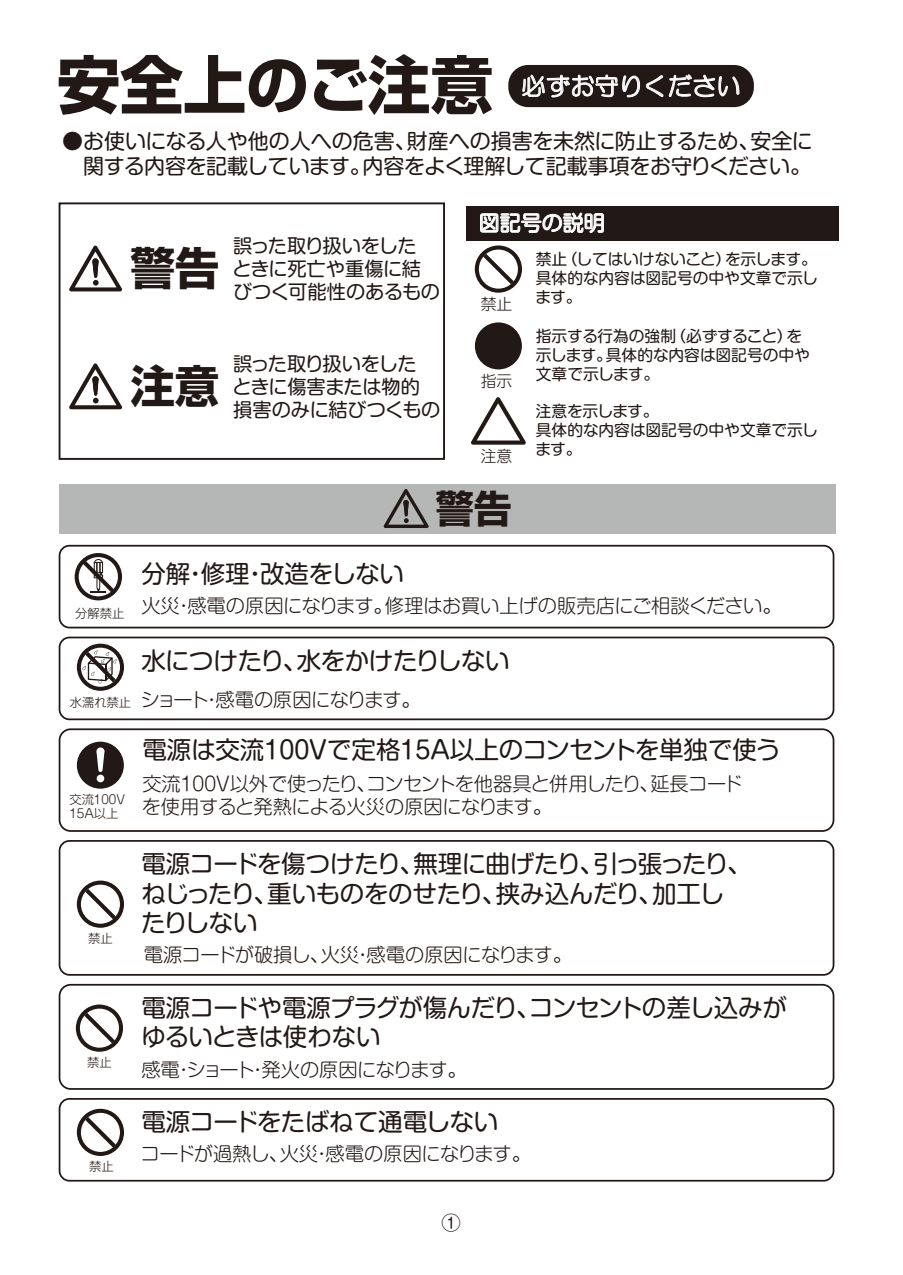
<style>
.page{position:relative;width:903px;height:1275px;background:#fff}
.page>*{position:absolute;margin:0;border:0;box-sizing:border-box;transform-origin:0 0}
.t1{font:700 63px "Shin Go Pro";color:#221815}
.t2{font:700 44.62px "Shin Go Pro";color:#221815}
.t3{font:700 37.98px "Shin Go Pro";color:#221815}
.t4{font:24.5px/29.4px "Shin M Go Pro";letter-spacing:-.02em;color:#221815}
.t5{font:24.5px "Shin M Go Pro";color:#221815}
.t6{font:24.5px "HG Maru Gothic MPRO";color:#fff}
.t7{font:21px/25.2px "Shin M Go Pro";letter-spacing:-.01em;color:#221815}
.t8{font:21px "Shin M Go Pro";color:#fff}
.t9{font:300 19.25px/23.1px "Shin M Go Pro";letter-spacing:-.03em;color:#221815}
.t10{font:19.25px/23.1px "Shin M Go Pro";letter-spacing:-.03em;color:#221815}
.t11{font:300 19.25px "Shin M Go Pro";letter-spacing:-.01em;color:#221815}
.t12{font:15.75px/18.9px "Shin M Go Pro";color:#221815}
.t13{font:300 15.75px "Shin M Go Pro";color:#221815}
.t14{font:300 12.25px/14.7px "Shin M Go Pro";color:#221815}
.s1{font-size:12.25px}
</style>
<div class="page">
<div style="left:508px;top:65px;width:246px;height:42px;background:#221815;border-radius:20px"></div>
<svg style="left:522px;top:74px;width:118px;height:24px"></svg>
<svg style="left:646px;top:74px;width:94px;height:23px"></svg>
<div style="left:59px;top:202px;width:386px;height:258px;border:2px solid #221815"></div>
<svg style="left:69px;top:246px;width:53px;height:45px"></svg>
<svg style="left:69px;top:363px;width:53px;height:46px"></svg>
<div style="left:466px;top:206px;width:372px;height:35px;background:#221815"></div>
<svg style="left:480px;top:212px;width:124px;height:21px"></svg>
<svg style="left:475px;top:245px;width:47px;height:48px"></svg>
<div style="left:475px;top:322px;width:47px;height:47px;background:#221815;border-radius:50%"></div>
<svg style="left:471px;top:397px;width:55px;height:48px"></svg>
<div style="left:60px;top:484px;width:776px;height:49px;background:#b5b6b6"></div>
<svg style="left:384px;top:489px;width:45px;height:39px"></svg>
<svg style="left:75px;top:553px;width:47px;height:47px"></svg>
<div style="left:59px;top:545px;width:775px;height:83px;border:2px solid #221815;border-radius:10px"></div>
<svg style="left:77px;top:644px;width:47px;height:47px"></svg>
<div style="left:59px;top:637px;width:775px;height:83px;border:2px solid #221815;border-radius:10px"></div>
<svg style="left:77px;top:1109px;width:47px;height:47px"></svg>
<div style="left:59px;top:1098px;width:775px;height:84px;border:2px solid #221815;border-radius:10px"></div>
<div style="left:77px;top:742px;width:47px;height:47px;background:#221815;border-radius:50%"></div>
<svg style="left:96px;top:747px;width:9px;height:25px"></svg>
<div style="left:97px;top:775px;width:7px;height:7px;background:#fff;border-radius:50%"></div>
<div style="left:59px;top:728px;width:775px;height:104px;border:2px solid #221815;border-radius:11px"></div>
<svg style="left:77px;top:881px;width:47px;height:47px"></svg>
<div style="left:59px;top:840px;width:775px;height:136px;border:2px solid #221815;border-radius:10px"></div>
<svg style="left:76px;top:1004px;width:47px;height:48px"></svg>
<div style="left:59px;top:984px;width:775px;height:106px;border:2px solid #221815;border-radius:11px"></div>
<h1 class="t1" style="left:57px;top:35px;width:438px">安全上のご注意</h1>
<p class="t6" style="left:521px;top:74px;width:221px">必ずお守りください</p>
<p class="t7" style="left:62px;top:126px;width:752px">●お使いになる人や他の人への危害、財産への損害を未然に防止するため、安全に　関する内容を記載しています。内容をよく理解して記載事項をお守りください。</p>
<h2 class="t2" style="left:130px;top:233px;width:91px">警告</h2>
<p class="t10" style="left:232px;top:232px;width:209px">誤った取り扱いをした<br>ときに死亡や重傷に結びつく可能性のあるもの</p>
<h2 class="t2" style="left:130px;top:351px;width:91px">注意</h2>
<p class="t10" style="left:232px;top:349px;width:210px">誤った取り扱いをした<br>ときに傷害または物的損害のみに結びつくもの</p>
<p class="t8" style="left:479px;top:206px;width:127px">図記号の説明</p>
<p class="t13" style="left:481px;top:291px;width:33px">禁止</p>
<p class="t13" style="left:481px;top:368px;width:33px">指示</p>
<p class="t13" style="left:481px;top:443px;width:33px">注意</p>
<p class="t12" style="left:535px;top:248px;width:284px;text-align:justify">禁止（してはいけないこと）を示します。具体的な内容は図記号の中や文章で示します。</p>
<p class="t12" style="left:536px;top:325px;width:276px">指示する行為の強制（必ずすること）を示します。具体的な内容は図記号の中や文章で示します。</p>
<p class="t12" style="left:535px;top:400px;width:284px">注意を示します。<br>具体的な内容は図記号の中や文章で示します。</p>
<h3 class="t3" style="left:436px;top:478px;width:77px">警告</h3>
<p class="t4" style="left:141px;top:556px;width:264px">分解・修理・改造をしない</p>
<p class="t11" style="left:75px;top:590px;width:708px"><sub>分解禁止</sub> 火災・感電の原因になります。修理はお買い上げの販売店にご相談ください。</p>
<p class="t4" style="left:141px;top:643px;width:370px">水につけたり、水をかけたりしない</p>
<p class="t9" style="left:70px;top:686px;width:352px"><span class="s1">水濡れ禁止</span> ショート・感電の原因になります。</p>
<p class="t14" style="left:69px;top:790px;width:57px">交流100V<br>15A以上</p>
<p class="t14" style="left:88px;top:929px;width:26px">禁止</p>
<p class="t14" style="left:87px;top:1053px;width:26px">禁止</p>
<p class="t14" style="left:89px;top:1157px;width:26px">禁止</p>
<p class="t5" style="left:142px;top:730px;width:640px">電源は交流100Vで定格15A以上のコンセントを単独で使う</p>
<p class="t9" style="left:142px;top:770px;width:602px">交流100V以外で使ったり、コンセントを他器具と併用したり、延長コードを使用すると発熱による火災の原因になります。</p>
<p class="t4" style="left:141px;top:846px;width:612px">電源コードを傷つけたり、無理に曲げたり、引っ張ったり、ねじったり、重いものをのせたり、挟み込んだり、加工したりしない</p>
<p class="t9" style="left:144px;top:941px;width:430px">電源コードが破損し、火災・感電の原因になります。</p>
<p class="t4" style="left:141px;top:990px;width:647px">電源コードや電源プラグが傷んだり、コンセントの差し込みがゆるいときは使わない</p>
<p class="t9" style="left:141px;top:1055px;width:327px">感電・ショート・発火の原因になります。</p>
<p class="t4" style="left:141px;top:1104px;width:359px">電源コードをたばねて通電しない</p>
<p class="t9" style="left:141px;top:1140px;width:392px">コードが過熱し、火災・感電の原因になります。</p>
<p class="t10" style="left:441px;top:1209px;width:21px">①</p>
</div>
